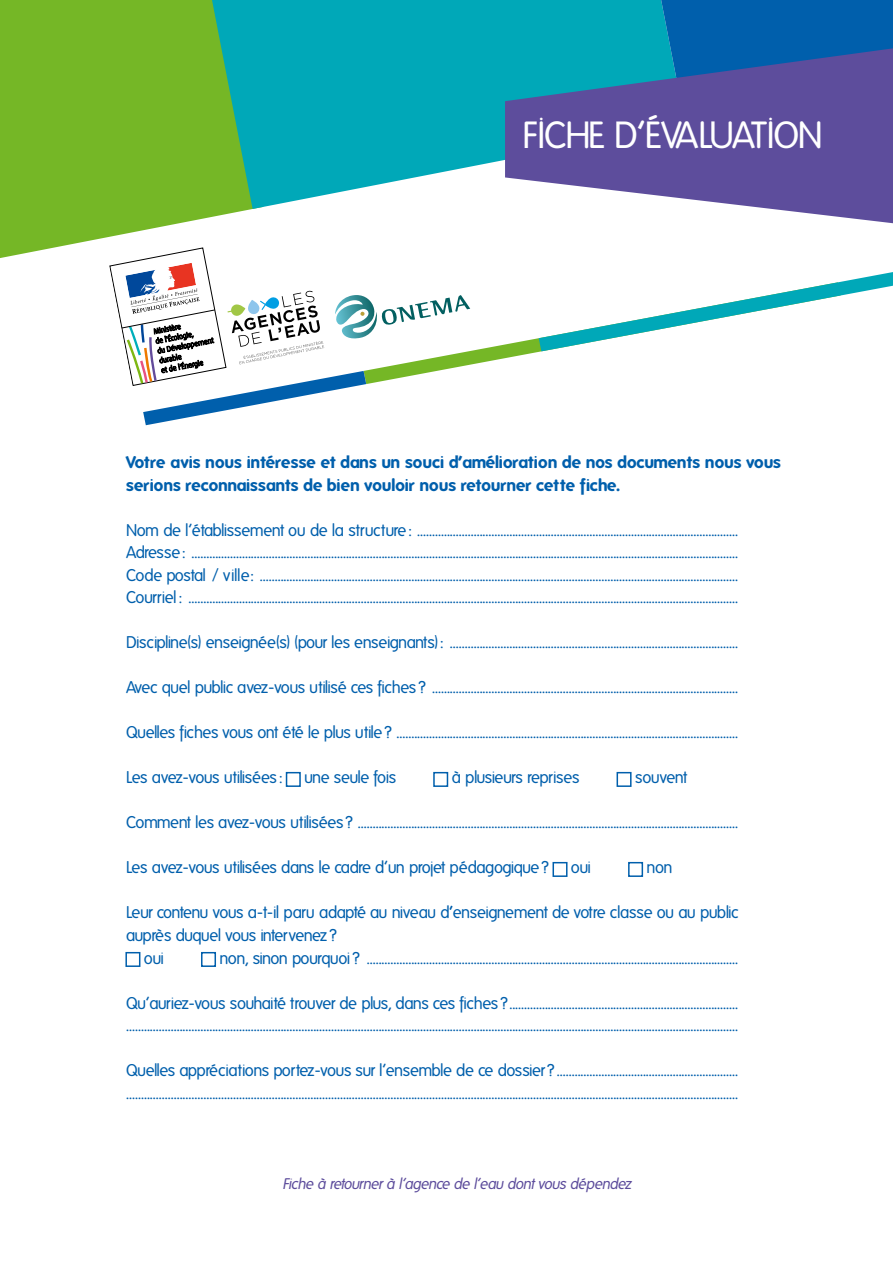
<style>
.page{position:relative;width:893px;height:1263px;background:#fff}
.page>*{position:absolute;margin:0;border:0;box-sizing:border-box;transform-origin:0 0}
.t1{font:36.75px "Folks";letter-spacing:-.035em;color:#fff}
.t2{font:16.5px/22.5px "Folks";letter-spacing:-.035em;color:#005fac}
.t3{font:700 16.5px/22.5px "Folks";color:#005fac}
.t4{font:italic 15px "Folks";color:#5d4d9c}
</style>
<div class="page">
<svg style="left:0;top:0;width:252px;height:258px;background:#80bc37"></svg>
<svg style="left:212px;top:0;width:449px;height:209px;background:#1eb0b5"></svg>
<div style="left:661px;top:0;width:232px;height:48px;background:#005fac"></div>
<svg style="left:505px;top:48px;width:388px;height:175px;background:#636eac"></svg>
<svg style="left:470px;top:308px;width:73px;height:57px"></svg>
<svg style="left:109px;top:247px;width:361px;height:178px"></svg>
<svg style="left:539px;top:272px;width:354px;height:79px"></svg>
<div style="left:286px;top:772px;width:15px;height:15px;border:2px solid #005fac"></div>
<div style="left:433px;top:772px;width:15px;height:15px;border:2px solid #005fac"></div>
<div style="left:617px;top:772px;width:15px;height:15px;border:2px solid #005fac"></div>
<div style="left:552px;top:862px;width:15px;height:15px;border:2px solid #005fac"></div>
<div style="left:628px;top:862px;width:15px;height:15px;border:2px solid #005fac"></div>
<div style="left:125px;top:952px;width:15px;height:15px;border:2px solid #005fac"></div>
<div style="left:201px;top:952px;width:15px;height:15px;border:2px solid #005fac"></div>
<h1 class="t1" style="left:522px;top:115px;width:302px">FICHE D’ÉVALUATION</h1>
<p class="t3" style="left:126px;top:451px;width:656px">Votre avis nous intéresse et dans un souci d’amélioration de nos documents nous vous serions reconnaissants de bien vouloir nous retourner cette fiche.</p>
<p class="t2" style="left:126px;top:519px;width:613px;text-align:justify">Nom de l’établissement ou de la structure: ............................................................................................................<br>Adresse: ........................................................................................................................................................................................<br>Code postal / ville: .................................................................................................................................................................<br>Courriel : .........................................................................................................................................................................................</p>
<p class="t2" style="left:126px;top:632px;width:613px">Discipline(s) enseignée(s) (pour les enseignants) : .................................................................................................</p>
<p class="t2" style="left:126px;top:677px;width:613px">Avec quel public avez-vous utilisé ces fiches ? .......................................................................................................</p>
<p class="t2" style="left:126px;top:722px;width:613px">Quelles fiches vous ont été le plus utile? ...................................................................................................................</p>
<p class="t2" style="left:126px;top:767px;width:158px">Les avez-vous utilisées :</p>
<p class="t2" style="left:304px;top:767px;width:93px">une seule fois</p>
<p class="t2" style="left:452px;top:767px;width:129px">à plusieurs reprises</p>
<p class="t2" style="left:635px;top:767px;width:54px">souvent</p>
<p class="t2" style="left:126px;top:812px;width:613px">Comment les avez-vous utilisées ? ................................................................................................................................</p>
<p class="t2" style="left:126px;top:857px;width:424px">Les avez-vous utilisées dans le cadre d’un projet pédagogique ?</p>
<p class="t2" style="left:571px;top:857px;width:21px">oui</p>
<p class="t2" style="left:646px;top:857px;width:27px">non</p>
<p class="t2" style="left:126px;top:902px;width:614px">Leur contenu vous a-t-il paru adapté au niveau d‘enseignement de votre classe ou au public</p>
<p class="t2" style="left:126px;top:924px;width:212px">auprès duquel vous intervenez ?</p>
<p class="t2" style="left:144px;top:947px;width:21px">oui</p>
<p class="t2" style="left:219px;top:947px;width:520px">non, sinon pourquoi ? .............................................................................................................................</p>
<p class="t2" style="left:126px;top:992px;width:613px">Qu’auriez-vous souhaité trouver de plus, dans ces fiches ?............................................................................. ..............................................................................................................................................................................................................</p>
<p class="t2" style="left:126px;top:1059px;width:613px">Quelles appréciations portez-vous sur l’ensemble de ce dossier ? ............................................................. ..............................................................................................................................................................................................................</p>
<p class="t4" style="left:282px;top:1175px;width:353px">Fiche à retournerà l’agence de l’eau dontvous dépendez</p>
</div>
